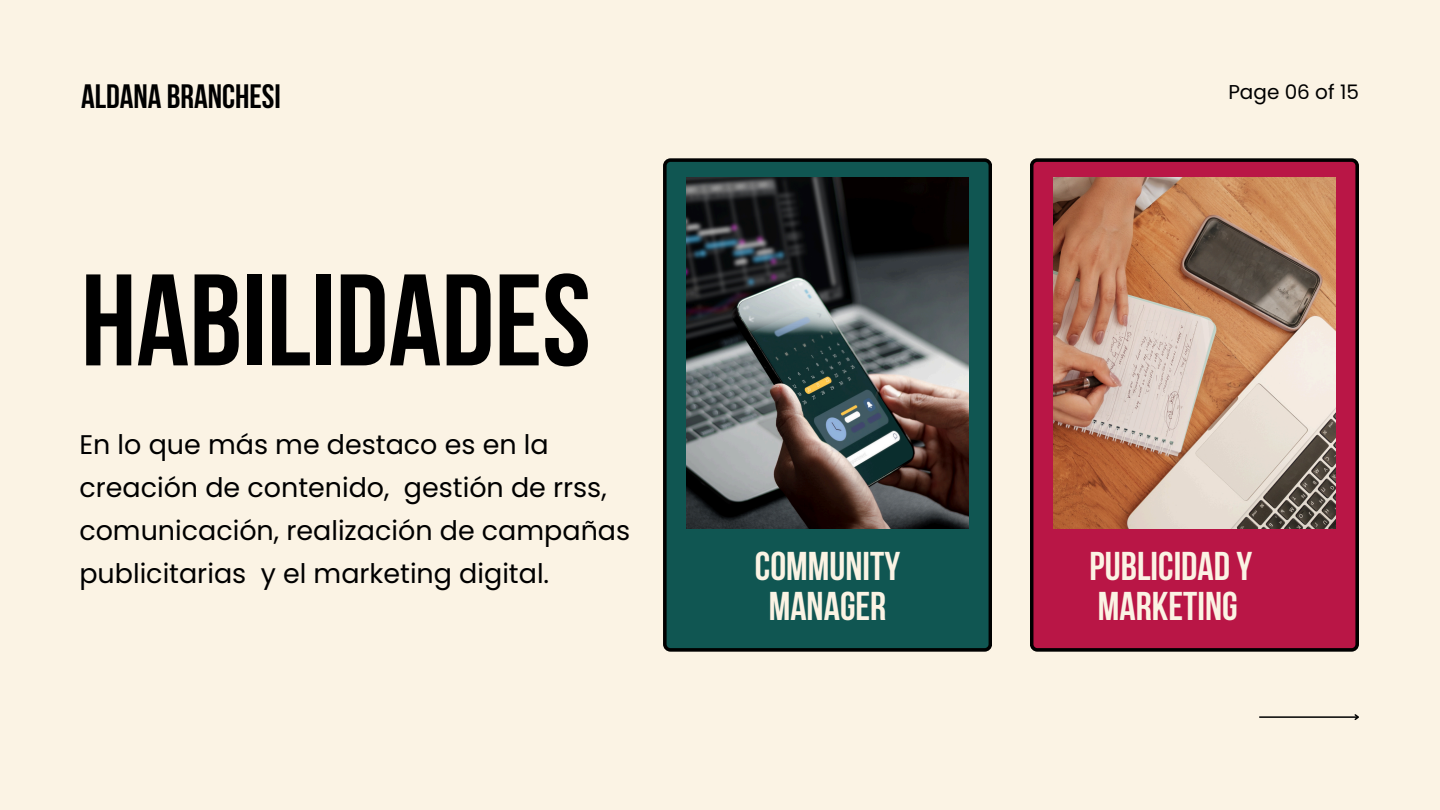
<style>
.page{position:relative;width:1440px;height:810px;background:#fbf3e4}
.page>*{position:absolute;margin:0;border:0;box-sizing:border-box;transform-origin:0 0}
.t1{font:700 129.9px "Bebas Neue";color:#000}
.t2{font:700 40px/39.8px "Bebas Neue";color:#fbf3e4;text-align:center}
.t3{font:700 33.7px "Bebas Neue";color:#000}
.t4{font:27px/43px "Poppins";color:#000}
.t5{font:20px "Poppins";color:#000}
</style>
<div class="page">
<hr style="left:1259px;top:716px;width:99px;height:2px;background:#000">
<svg style="left:1353px;top:714px;width:6px;height:6px"></svg>
<svg style="left:1030px;top:158px;width:329px;height:494px;background:#a81641"></svg>
<svg style="left:663px;top:158px;width:329px;height:494px;background:#0f4e4a"></svg>
<img style="left:1053px;top:178px;width:282px;height:350px">
<img style="left:687px;top:178px;width:282px;height:350px">
<h3 class="t3" style="left:81px;top:83px;width:201px">ALDANA BRANCHESI</h3>
<p class="t5" style="left:1228px;top:78px;width:132px">Page 06 of 15</p>
<h1 class="t1" style="left:81px;top:268px;width:511px">HABILIDADES</h1>
<h4 class="t4" style="left:79px;top:423px;width:552px">En lo que más me destaco es en la creación de contenido, gestión de rrss, comunicación, realización de campañas publicitarias y el marketing digital.</h4>
<p class="t2" style="left:755px;top:550px;width:147px">COMMUNITY<br>MANAGER</p>
<h2 class="t2" style="left:1090px;top:550px;width:164px;text-align:left">PUBLICIDAD Y<br>MARKETING</h2>
</div>
